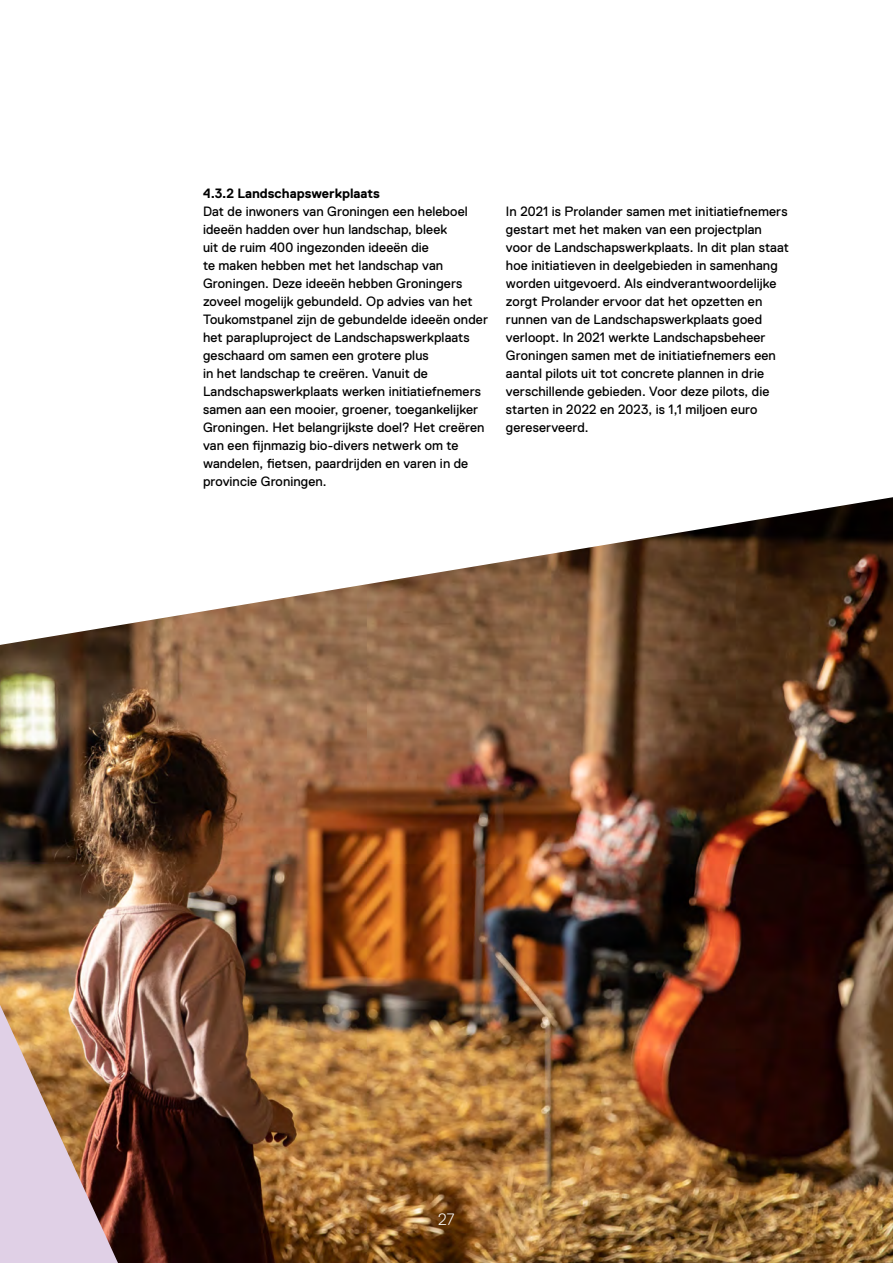
<style>
.page{position:relative;width:893px;height:1263px;background:#fff}
.page>*{position:absolute;margin:0;border:0;box-sizing:border-box;transform-origin:0 0}
.t1{font:300 16.35px "Replica Std";color:#fff}
.Broodtekst{font:13.5px/18px "Replica Std";letter-spacing:.005em;color:#000}
.Tussenkop_H3_-_Inhou{font:700 13.5px "Replica Std";color:#000}
</style>
<div class="page">
<img style="left:0;top:497px;width:893px;height:766px">
<img style="left:0;top:1005px;width:118px;height:258px">
<h3 class="Tussenkop_H3_-_Inhou" style="left:203px;top:186px;width:178px">4.3.2 Landschapswerkplaats</h3>
<p class="Broodtekst" style="left:203px;top:202px;width:286px">Dat de inwoners van Groningen een heleboel ideeën hadden over hun landschap, bleek<br>uit de ruim 400 ingezonden ideeën die<br>te maken hebben met het landschap van Groningen. Deze ideeën hebben Groningers zoveel mogelijk gebundeld. Op advies van het Toukomstpanel zijn de gebundelde ideeën onder het parapluproject de Landschapswerkplaats geschaard om samen een grotere plus<br>in het landschap te creëren. Vanuit de Landschapswerkplaats werken initiatiefnemers samen aan een mooier, groener, toegankelijker Groningen. Het belangrijkste doel? Het creëren van een fijnmazig bio-divers netwerk om te wandelen, fietsen, paardrijden en varen in de provincie Groningen.</p>
<p class="Broodtekst" style="left:506px;top:202px;width:285px">In 2021 is Prolander samen met initiatiefnemers gestart met het maken van een projectplan voor de Landschapswerkplaats. In dit plan staat hoe initiatieven in deelgebieden in samenhang worden uitgevoerd. Als eindverantwoordelijke zorgt Prolander ervoor dat het opzetten en runnen van de Landschapswerkplaats goed verloopt. In 2021 werkte Landschapsbeheer Groningen samen met de initiatiefnemers een aantal pilots uit tot concrete plannen in drie verschillende gebieden. Voor deze pilots, die starten in 2022 en 2023, is 1,1 miljoen euro gereserveerd.</p>
<p class="t1" style="left:438px;top:1210px;width:18px">27</p>
</div>
